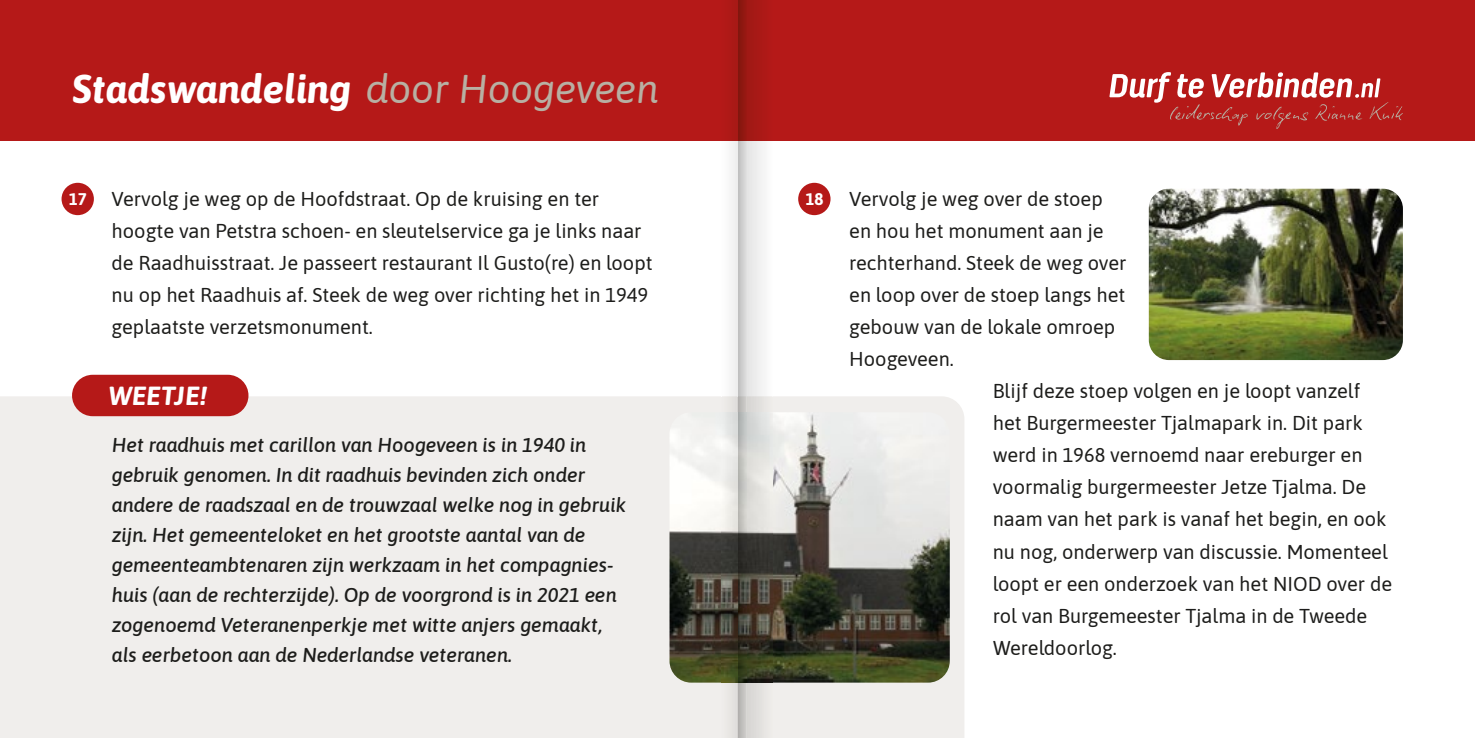
<style>
.page{position:relative;width:1475px;height:738px;background:#fff}
.page>*{position:absolute;margin:0;border:0;box-sizing:border-box;transform-origin:0 0}
.t1{font:italic 700 40px "Asap";color:#fff}
.t2{font:italic 700 26.2px "Asap";letter-spacing:.01em;color:#fff}
.t3{font:20px/32px "Asap";color:#1d1d1b}
.t4{font:italic 500 20px/30px "Asap";color:#1d1d1b}
.t5{font:700 16.8px "Asap";color:#fff}
.s1{font-weight:400;color:#b8b0a3}
</style>
<div class="page">
<div style="left:62px;top:183px;width:32px;height:32px;background:#b51918;border-radius:50%"></div>
<div style="left:798px;top:183px;width:32px;height:32px;background:#b51918;border-radius:50%"></div>
<div style="left:0;top:396px;width:964px;height:341px;background:#f0eeec"></div>
<div style="left:72px;top:374px;width:176px;height:42px;background:#b51918;border-radius:21px"></div>
<img style="left:669px;top:412px;width:280px;height:270px">
<img style="left:1148px;top:188px;width:254px;height:172px">
<div style="left:0;top:0;width:1474px;height:141px;background:#b51918"></div>
<svg style="left:1109px;top:72px;width:293px;height:57px"></svg>
<img style="left:746px;top:396px;width:26px;height:341px">
<img style="left:746px;top:412px;width:26px;height:270px">
<img style="left:721px;top:0;width:25px;height:737px">
<h1 class="t1" style="left:72px;top:60px;width:588px">Stadswandeling <span class="s1">door Hoogeveen</span></h1>
<p class="t3" style="left:112px;top:182px;width:542px">Vervolg je weg op de Hoofdstraat. Op de kruising en ter hoogte van Petstra schoen- en sleutelservice ga je links naar de Raadhuisstraat. Je passeert restaurant Il Gusto(re) en loopt nu op het Raadhuis af. Steek de weg over richting het in 1949 geplaatste verzetsmonument.</p>
<p class="t5" style="left:69px;top:187px;width:19px">17</p>
<p class="t5" style="left:805px;top:187px;width:19px">18</p>
<h2 class="t2" style="left:109px;top:377px;width:100px">WEETJE!</h2>
<p class="t4" style="left:112px;top:428px;width:516px">Het raadhuis met carillon van Hoogeveen is in 1940 in gebruik genomen. In dit raadhuis bevinden zich onder andere de raadszaal en de trouwzaal welke nog in gebruik zijn. Het gemeenteloket en het grootste aantal van de gemeenteambtenaren zijn werkzaam in het compagnies&shy;huis (aan de rechterzijde). Op de voorgrond is in 2021 een zogenoemd Veteranenperkje met witte anjers gemaakt, als eerbetoon aan de Nederlandse veteranen.</p>
<p class="t3" style="left:849px;top:182px;width:255px">Vervolg je weg over de stoep</p>
<p class="t3" style="left:849px;top:214px;width:256px">en hou het monument aan je</p>
<p class="t3" style="left:849px;top:246px;width:279px">rechterhand. Steek de weg over</p>
<p class="t3" style="left:849px;top:278px;width:277px">en loop over de stoep langs het</p>
<p class="t3" style="left:849px;top:310px;width:267px">gebouw van de lokale omroep</p>
<p class="t3" style="left:849px;top:342px;width:106px">Hoogeveen.</p>
<p class="t3" style="left:992px;top:374px;width:369px">Blijf deze stoep volgen en je loopt vanzelf</p>
<p class="t3" style="left:992px;top:406px;width:372px">het Burgermeester Tjalmapark in. Dit park</p>
<p class="t3" style="left:992px;top:438px;width:371px">werd in 1968 vernoemd naar ereburger en</p>
<p class="t3" style="left:992px;top:470px;width:375px">voormalig burgermeester Jetze Tjalma. De</p>
<p class="t3" style="left:992px;top:502px;width:395px">naam van het park is vanaf het begin, en ook</p>
<p class="t3" style="left:992px;top:534px;width:396px">nu nog, onderwerp van discussie. Momenteel</p>
<p class="t3" style="left:992px;top:566px;width:401px">loopt er een onderzoek van het NIOD over de</p>
<p class="t3" style="left:992px;top:598px;width:376px">rol van Burgemeester Tjalma in de Tweede</p>
<p class="t3" style="left:992px;top:630px;width:126px">Wereldoorlog.</p>
</div>
